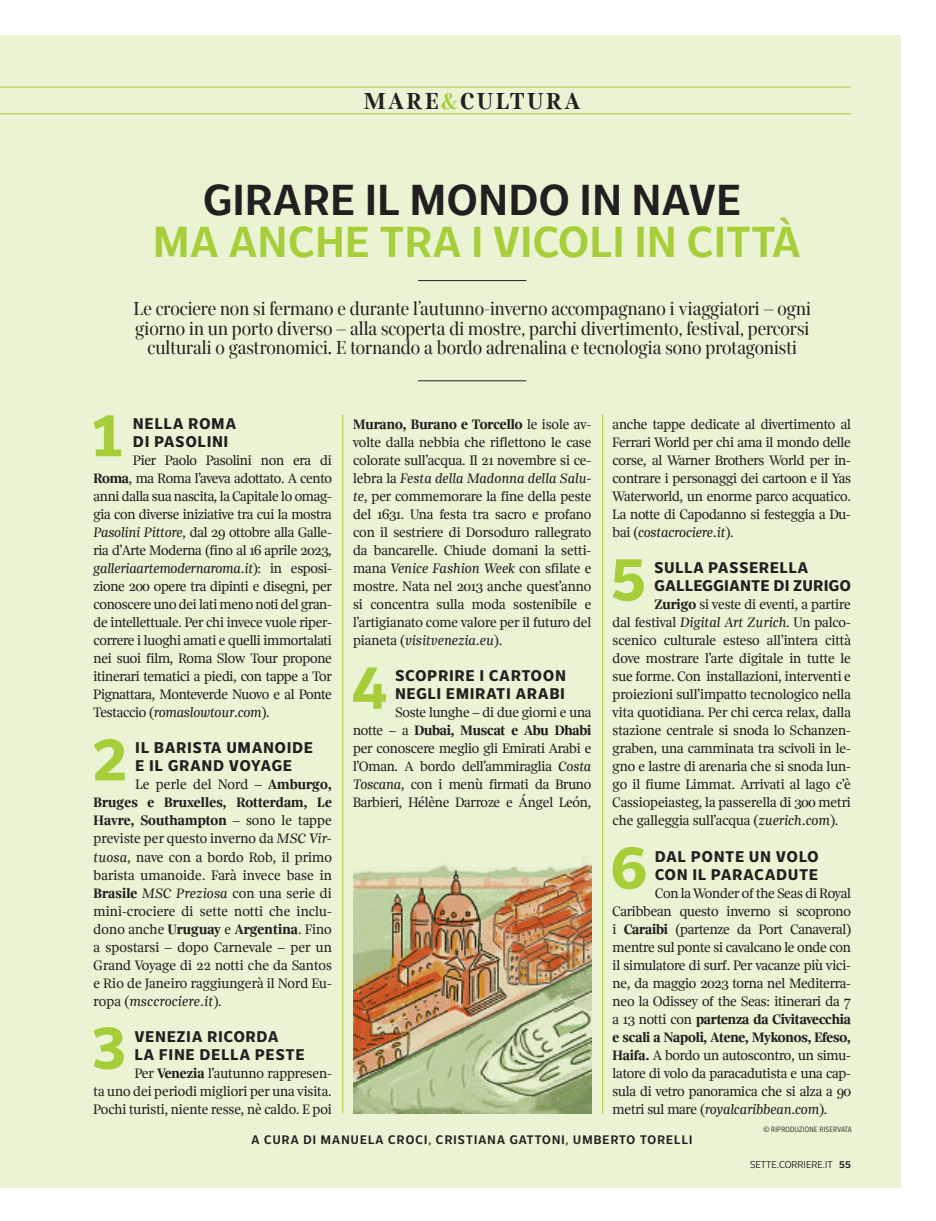
<style>
.page{position:relative;width:936px;height:1221px;background:#fff}
.page>*{position:absolute;margin:0;border:0;box-sizing:border-box;transform-origin:0 0}
.t1{font:800 58.5px "Brera";color:#a6ce39}
.t2{font:700 42px "Brera";letter-spacing:.03em;color:#a6ce39}
.t3{font:700 42px "Brera";letter-spacing:.03em;color:#231f20}
.t4{font:800 24px "Solferino Display";letter-spacing:.1em;color:#231f20}
.t5{font:300 19.5px/19.5px "Solferino Display";color:#231f20;text-align:center}
.t6{font:800 15px/18px "Brera";letter-spacing:.08em;color:#231f20}
.t7{font:800 15px/18px "Brera";letter-spacing:.05em;color:#231f20}
.t8{font:300 14.25px/18px "Solferino Text";letter-spacing:-.01em;color:#231f20;text-align:justify}
.t9{font:700 12px "Brera";letter-spacing:.1em;color:#231f20}
.t10{font:300 9.75px "Brera";letter-spacing:.01em;color:#231f20}
.t11{font:300 7.5px "Brera Condensed";letter-spacing:.035em;color:#231f20}
.s1{color:#a6ce39}
.s2{font-weight:700}
.s3{font-style:italic}
</style>
<div class="page">
<div style="left:0;top:35px;width:900px;height:1152px;background:#eaf3d4"></div>
<hr style="left:0;top:87px;width:850px;height:1px;background:#a6ce39">
<hr style="left:0;top:114px;width:850px;height:1px;background:#a6ce39">
<hr style="left:418px;top:280px;width:108px;height:1px;background:#231f20">
<hr style="left:418px;top:380px;width:108px;height:1px;background:#231f20">
<img style="left:353px;top:855px;width:238px;height:258px">
<hr style="left:342px;top:415px;width:1px;height:698px;background:#a6ce39">
<hr style="left:602px;top:415px;width:1px;height:698px;background:#a6ce39">
<h3 class="t4" style="left:364px;top:86px;width:218px">MARE<span class="s1">&amp;</span>CULTURA</h3>
<h2 class="t3" style="left:203px;top:175px;width:538px">GIRARE IL MONDO IN NAVE</h2>
<h2 class="t2" style="left:154px;top:217px;width:648px">MA ANCHE TRA I VICOLI IN CITTÀ</h2>
<p class="t5" style="left:134px;top:300px;width:678px">Le crociere non si fermano e durante l’autunno-inverno accompagnano i viaggiatori – ogni giorno in un porto diverso – alla scoperta di mostre, parchi divertimento, festival, percorsi culturali o gastronomici. E tornando a bordo adrenalina e tecnologia sono protagonisti</p>
<h1 class="t1" style="left:90px;top:402px;width:36px">1</h1>
<p class="t6" style="left:133px;top:415px;width:104px">NELLA ROMA<br>DI PASOLINI</p>
<p class="t8" style="left:94px;top:451px;width:240px;text-indent:40px">Pier Paolo Pasolini non era di <span class="s2">Roma</span>, ma Roma l’aveva adottato. A cento anni dalla sua nascita, la Capitale lo omag&shy;gia con diverse iniziative tra cui la mostra <span class="s3">Pasolini Pittore</span>, dal 29 ottobre alla Galle&shy;ria d’Arte Moderna (fino al 16 aprile 2023, <span class="s3">galleriaartemodernaroma.it</span>): in esposi&shy;zione 200 opere tra dipinti e disegni, per conoscere uno dei lati meno noti del gran&shy;de intellettuale. Per chi invece vuole riper&shy;correre i luoghi amati e quelli immortalati nei suoi film, Roma Slow Tour propone itinerari tematici a piedi, con tappe a Tor Pignattara, Monteverde Nuovo e al Ponte Testaccio (<span class="s3">romaslowtour.com</span>).</p>
<h1 class="t1" style="left:92px;top:726px;width:36px">2</h1>
<p class="t6" style="left:136px;top:739px;width:179px">IL BARISTA UMANOIDE<br>E IL GRAND VOYAGE</p>
<p class="t8" style="left:94px;top:775px;width:240px;text-indent:42px">Le perle del Nord – <span class="s2">Amburgo, Bruges e Bruxelles, Rotterdam, Le Havre, Southampton</span> – sono le tappe previste per questo inverno da <span class="s3">MSC Vir&shy;tuosa</span>, nave con a bordo Rob, il primo barista umanoide. Farà invece base in <span class="s2">Brasile</span> <span class="s3">MSC Preziosa</span> con una serie di mini-crociere di sette notti che inclu&shy;dono anche <span class="s2">Uruguay</span> e <span class="s2">Argentina</span>. Fino a spostarsi – dopo Carnevale – per un Grand Voyage di 22 notti che da Santos e Rio de Janeiro raggiungerà il Nord Eu&shy;ropa (<span class="s3">msccrociere.it</span>).</p>
<h1 class="t1" style="left:91px;top:1014px;width:36px">3</h1>
<p class="t6" style="left:135px;top:1027px;width:171px">VENEZIA RICORDA<br>LA FINE DELLA PESTE</p>
<p class="t8" style="left:94px;top:1063px;width:240px;text-indent:41px">Per <span class="s2">Venezia</span> l’autunno rappresen&shy;ta uno dei periodi migliori per una visita.<br>Pochi turisti, niente resse, nè caldo. E poi</p>
<p class="t8" style="left:353px;top:415px;width:240px"><span class="s2">Murano, Burano e Torcello</span> le isole av&shy;volte dalla nebbia che riflettono le case colorate sull’acqua. Il 21 novembre si ce&shy;lebra la <span class="s3">Festa della Madonna della Salu&shy;te</span>, per commemorare la fine della peste del 1631. Una festa tra sacro e profano con il sestriere di Dorsoduro rallegrato da bancarelle. Chiude domani la setti&shy;mana <span class="s3">Venice Fashion Week</span> con sfilate e mostre. Nata nel 2013 anche quest’anno si concentra sulla moda sostenibile e l’artigianato come valore per il futuro del pianeta (<span class="s3">visitvenezia.eu</span>).</p>
<h1 class="t1" style="left:352px;top:654px;width:36px">4</h1>
<p class="t6" style="left:395px;top:667px;width:172px">SCOPRIRE I CARTOON<br>NEGLI EMIRATI ARABI</p>
<p class="t8" style="left:353px;top:703px;width:240px;text-indent:42px">Soste lunghe – di due giorni e una notte – a <span class="s2">Dubai, Muscat e Abu Dhabi </span>per conoscere meglio gli Emirati Arabi e l’Oman. A bordo dell’ammiraglia <span class="s3">Costa Toscana</span>, con i menù firmati da Bruno Barbieri, Hélène Darroze e Ángel León,</p>
<p class="t8" style="left:612px;top:415px;width:240px">anche tappe dedicate al divertimento al Ferrari World per chi ama il mondo delle corse, al Warner Brothers World per in&shy;contrare i personaggi dei cartoon e il Yas Waterworld, un enorme parco acquatico.<br>La notte di Capodanno si festeggia a Du&shy;bai (<span class="s3">costacrociere.it</span>).</p>
<h1 class="t1" style="left:611px;top:546px;width:36px">5</h1>
<p class="t7" style="left:654px;top:559px;width:198px">SULLA PASSERELLA<br>GALLEGGIANTE DI ZURIGO</p>
<p class="t8" style="left:612px;top:595px;width:240px;text-indent:42px"><span class="s2">Zurigo</span> si veste di eventi, a partire dal festival <span class="s3">Digital Art Zurich</span>. Un palco&shy;scenico culturale esteso all’intera città dove mostrare l’arte digitale in tutte le sue forme. Con installazioni, interventi e proiezioni sull’impatto tecnologico nella vita quotidiana. Per chi cerca relax, dalla stazione centrale si snoda lo Schanzen&shy;graben, una camminata tra scivoli in le&shy;gno e lastre di arenaria che si snoda lun&shy;go il fiume Limmat. Arrivati al lago c’è Cassiopeiasteg, la passerella di 300 metri che galleggia sull’acqua (<span class="s3">zuerich.com</span>).</p>
<h1 class="t1" style="left:611px;top:834px;width:36px">6</h1>
<p class="t6" style="left:655px;top:847px;width:165px">DAL PONTE UN VOLO<br>CON IL PARACADUTE</p>
<p class="t8" style="left:612px;top:883px;width:240px;text-indent:42px">Con la Wonder of the Seas di Royal Caribbean questo inverno si scoprono i <span class="s2">Caraibi</span> (partenze da Port Canaveral) mentre sul ponte si cavalcano le onde con il simulatore di surf. Per vacanze più vici&shy;ne, da maggio 2023 torna nel Mediterra&shy;neo la Odissey of the Seas: itinerari da 7 a 13 notti con <span class="s2">partenza da Civitavecchia e scali a Napoli, Atene, Mykonos, Efeso, Haifa.</span> A bordo un autoscontro, un simu&shy;latore di volo da paracadutista e una cap&shy;sula di vetro panoramica che si alza a 90 metri sul mare (<span class="s3">royalcaribbean.com</span>).</p>
<p class="t11" style="left:763px;top:1124px;width:90px">© RIPRODUZIONE RISERVATA</p>
<p class="t9" style="left:251px;top:1132px;width:442px">A CURA DI MANUELA CROCI, CRISTIANA GATTONI, UMBERTO TORELLI</p>
<p class="t10" style="left:750px;top:1158px;width:102px">SETTE.CORRIERE.IT <span class="s2">55</span></p>
</div>
